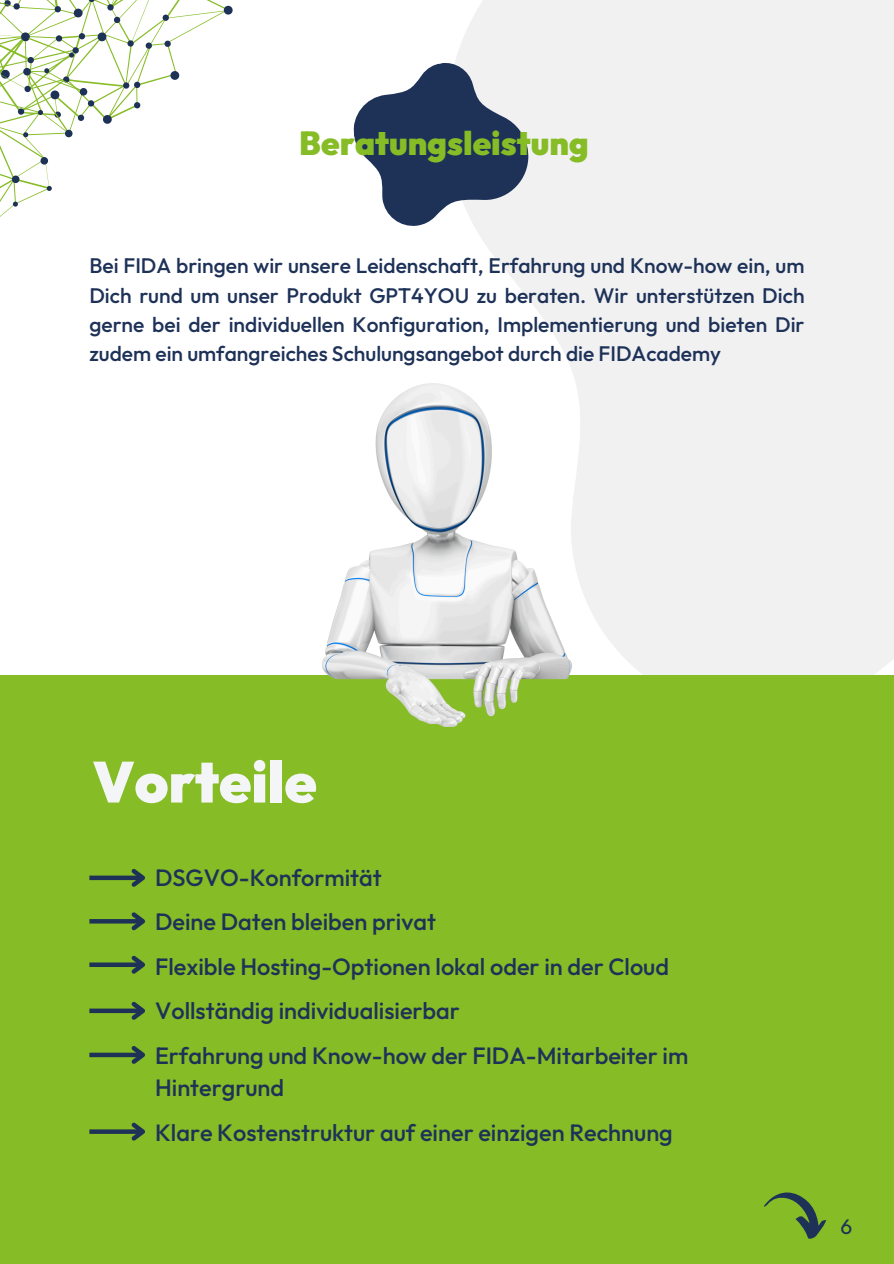
<style>
.page{position:relative;width:894px;height:1264px;background:#fff}
.page>*{position:absolute;margin:0;border:0;box-sizing:border-box;transform-origin:0 0}
.t1{font:900 57.45px "Outfit";color:#f4f5f6}
.t2{font:900 33.15px "Outfit";color:#86bc25}
.t3{font:500 23.55px/32.8px "Outfit";color:#1e3258}
.t4{font:500 21px/29.2px "Outfit";color:#1e3258;text-align:justify}
.t5{font:21px "Outfit";color:#1e3258}
</style>
<div class="page">
<div style="left:458px;top:0;width:435px;height:675px;background:#f1f1f2"></div>
<div style="left:0;top:675px;width:893px;height:588px;background:#86bc25"></div>
<div style="left:89px;top:875px;width:54px;height:5px;background:#1e3258"></div>
<svg style="left:127px;top:869px;width:18px;height:18px"></svg>
<hr style="left:89px;top:919px;width:54px;height:4px;background:#1e3258">
<svg style="left:127px;top:912px;width:18px;height:19px"></svg>
<div style="left:89px;top:962px;width:54px;height:5px;background:#1e3258"></div>
<svg style="left:127px;top:955px;width:18px;height:19px"></svg>
<div style="left:89px;top:1008px;width:54px;height:5px;background:#1e3258"></div>
<svg style="left:127px;top:1002px;width:18px;height:18px"></svg>
<div style="left:89px;top:1052px;width:54px;height:5px;background:#1e3258"></div>
<svg style="left:127px;top:1046px;width:18px;height:18px"></svg>
<svg style="left:89px;top:1129px;width:38px;height:4px"></svg>
<svg style="left:127px;top:1122px;width:18px;height:19px"></svg>
<svg style="left:764px;top:1192px;width:62px;height:46px"></svg>
<svg style="left:353px;top:54px;width:182px;height:178px"></svg>
<img style="left:323px;top:383px;width:248px;height:343px">
<svg style="left:0;top:0;width:232px;height:217px"></svg>
<h1 class="t2" style="left:299px;top:122px;width:291px">Beratungsleistung</h1>
<p class="t4" style="left:89px;top:251px;width:716px">Bei FIDA bringen wir unsere Leidenschaft, Erfahrung und Know-how ein, um Dich rund um unser Produkt GPT4YOU zu beraten. Wir unterstützen Dich gerne bei der individuellen Konfiguration, Implementierung und bieten Dir zudem ein umfangreiches Schulungsangebot durch die FIDAcademy</p>
<p class="t1" style="left:93px;top:745px;width:225px">Vorteile</p>
<p class="t3" style="left:155px;top:861px;width:228px">DSGVO-Konformität</p>
<p class="t3" style="left:155px;top:905px;width:282px">Deine Daten bleiben privat</p>
<h2 class="t3" style="left:155px;top:949px;width:515px">Flexible Hosting-Optionen lokal oder in der Cloud</h2>
<p class="t3" style="left:155px;top:994px;width:306px">Vollständig individualisierbar</p>
<p class="t3" style="left:155px;top:1038px;width:534px">Erfahrung und Know-how der FIDA-Mitarbeiter im<br>Hintergrund</p>
<p class="t3" style="left:155px;top:1115px;width:519px">Klare Kostenstruktur auf einer einzigen Rechnung</p>
<h3 class="t5" style="left:840px;top:1213px;width:13px">6</h3>
</div>
